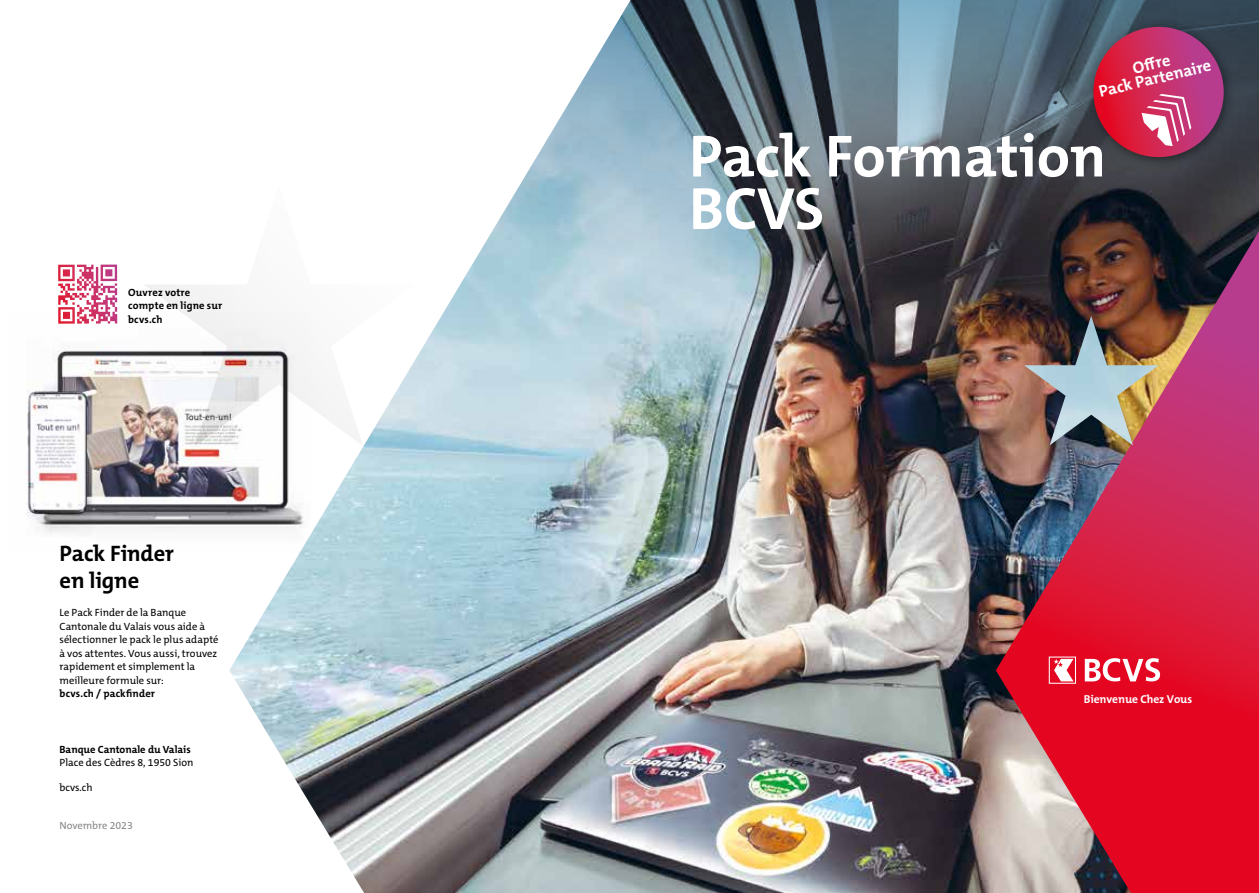
<style>
.page{position:relative;width:1259px;height:893px;background:#fff}
.page>*{position:absolute;margin:0;border:0;box-sizing:border-box;transform-origin:0 0}
.t1{font:700 60px/52.5px "The Mix C5";color:#fff}
.t2{font:700 22.5px/27px "The Mix C5";letter-spacing:-.01em;color:#000}
.t3{font:700 16.5px/14.9px "The Mix C5";color:#fff;text-align:center}
.t4{font:700 11.55px "T Mix";letter-spacing:-.01em;color:#fff}
.t5{font:10.5px/13.5px "The Mix C5";color:#000}
.t6{font:700 10.5px/13.5px "The Mix C5";letter-spacing:.01em;color:#000}
.t7{font:10.5px "The Mix C5";color:#878787}
</style>
<div class="page">
<img style="left:26px;top:314px;width:203px;height:219px">
<img style="left:229px;top:366px;width:1030px;height:527px">
<svg style="left:143px;top:285px;width:272px;height:161px"></svg>
<img style="left:1024px;top:366px;width:134px;height:79px">
<img style="left:412px;top:0;width:847px;height:366px">
<svg style="left:58px;top:265px;width:59px;height:59px"></svg>
<svg style="left:1084px;top:658px;width:76px;height:23px"></svg>
<svg style="left:1048px;top:656px;width:28px;height:28px"></svg>
<div style="left:1085px;top:19px;width:151px;height:150px;background:#000;opacity:.46"></div>
<svg style="left:1086px;top:27px;width:144px;height:137px;background:#9f3c61"></svg>
<p class="t6" style="left:128px;top:286px;width:96px">Ouvrez votre compte en ligne sur bcvs.ch</p>
<h2 class="t2" style="left:60px;top:541px;width:116px">Pack Finder en ligne</h2>
<p class="t5" style="left:60px;top:606px;width:160px">Le Pack Finder de la Banque<br>Cantonale du Valais vous aide à sélectionner le pack le plus adapté à vos attentes. Vous aussi, trouvez rapidement et simplement la meilleure formule sur:</p>
<p class="t6" style="left:60px;top:687px;width:97px">bcvs.ch / packfinder</p>
<p class="t6" style="left:60px;top:743px;width:133px">Banque Cantonale du Valais</p>
<p class="t5" style="left:60px;top:756px;width:136px">Place des Cèdres 8, 1950 Sion</p>
<p class="t5" style="left:60px;top:781px;width:34px">bcvs.ch</p>
<p class="t7" style="left:60px;top:819px;width:75px">Novembre 2023</p>
<h3 class="t3" style="left:1094px;top:70px;width:116px;rotate:-13deg">Off re<br>Pack Partenaire</h3>
<h1 class="t1" style="left:689px;top:131px;width:418px">Pack Formation<br>BCVS</h1>
<p class="t4" style="left:1083px;top:690px;width:110px">Bienvenue Chez Vous</p>
</div>
